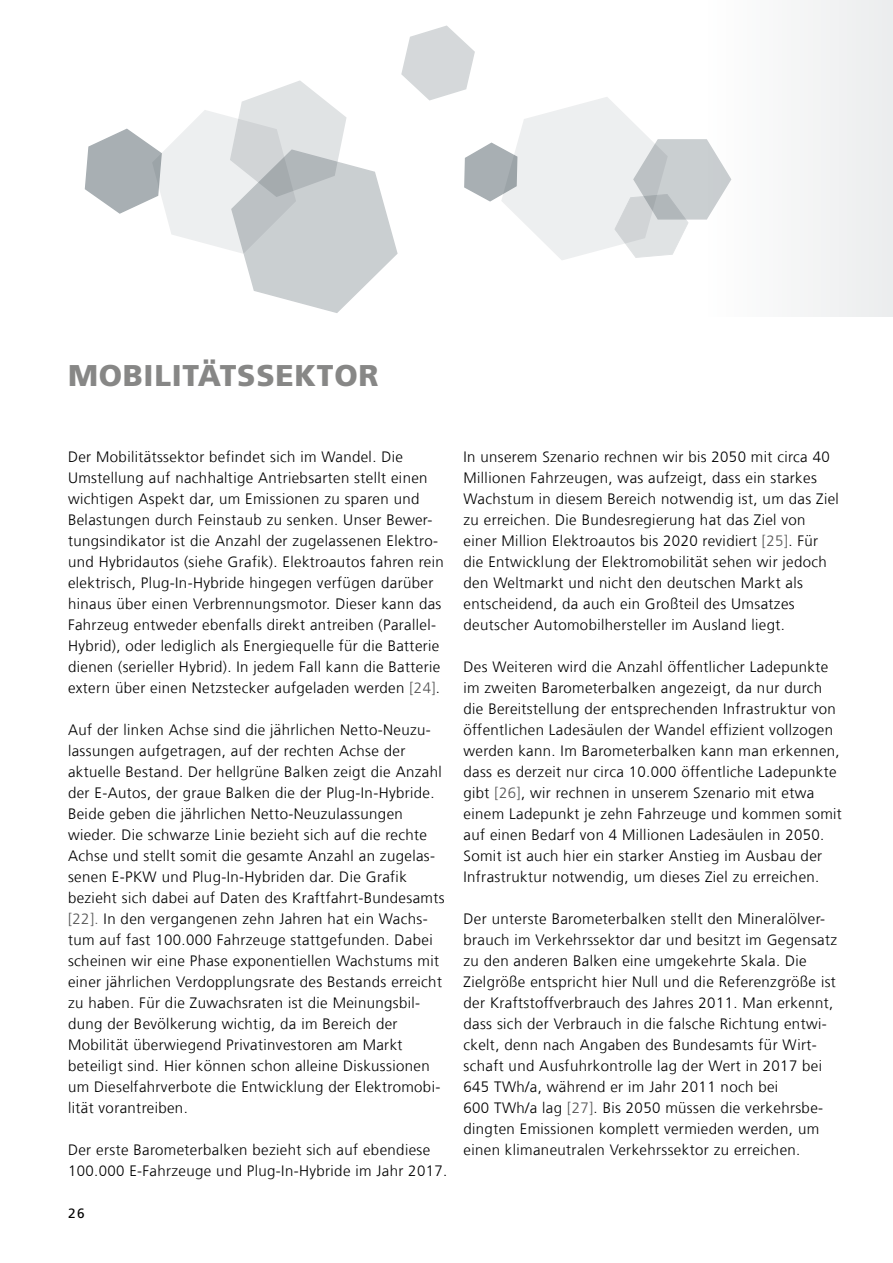
<style>
.page{position:relative;width:893px;height:1263px;background:#fff}
.page>*{position:absolute;margin:0;border:0;box-sizing:border-box;transform-origin:0 0}
.t1{font:900 30px "Frutiger LT Com";letter-spacing:.025em;color:#878786}
.t2{font:300 15px/21px "Frutiger LT Com";letter-spacing:.025em;color:#000}
.t3{font:13.5px "Frutiger LT Com";color:#000}
.s1{color:#565656}
</style>
<div class="page">
<div style="left:703px;top:0;width:190px;height:317px;background:#f4f4f5"></div>
<svg style="left:84px;top:24px;width:647px;height:290px"></svg>
<h1 class="t1" style="left:68px;top:358px;width:312px">MOBILITÄTSSEKTOR</h1>
<p class="t2" style="left:68px;top:446px;width:377px">Der Mobilitätssektor befindet sich im Wandel. Die Umstellung auf nachhaltige Antriebsarten stellt einen wichtigen Aspekt dar, um Emissionen zu sparen und Belastungen durch Feinstaub zu senken. Unser Bewer&shy;tungsindikator ist die Anzahl der zugelassenen Elektro&shy;und Hybridautos (siehe Grafik). Elektroautos fahren rein elektrisch, Plug-In-Hybride hingegen verfügen darüber hinaus über einen Verbrennungsmotor. Dieser kann das Fahrzeug entweder ebenfalls direkt antreiben (Parallel-Hybrid), oder lediglich als Energiequelle für die Batterie dienen (serieller Hybrid). In jedem Fall kann die Batterie extern über einen Netzstecker aufgeladen werden <span class="s1">[24]</span>.</p>
<p class="t2" style="left:68px;top:719px;width:378px">Auf der linken Achse sind die jährlichen Netto-Neuzu&shy;lassungen aufgetragen, auf der rechten Achse der aktuelle Bestand. Der hellgrüne Balken zeigt die Anzahl der E-Autos, der graue Balken die der Plug-In-Hybride.<br>Beide geben die jährlichen Netto-Neuzulassungen wieder. Die schwarze Linie bezieht sich auf die rechte Achse und stellt somit die gesamte Anzahl an zugelas&shy;senen E-PKW und Plug-In-Hybriden dar. Die Grafik bezieht sich dabei auf Daten des Kraftfahrt-Bundesamts <span class="s1">[22].</span> In den vergangenen zehn Jahren hat ein Wachs&shy;tum auf fast 100.000 Fahrzeuge stattgefunden. Dabei scheinen wir eine Phase exponentiellen Wachstums mit einer jährlichen Verdopplungsrate des Bestands erreicht zu haben. Für die Zuwachsraten ist die Meinungsbil&shy;dung der Bevölkerung wichtig, da im Bereich der Mobilität überwiegend Privatinvestoren am Markt beteiligt sind. Hier können schon alleine Diskussionen um Dieselfahrverbote die Entwicklung der Elektromobi&shy;lität vorantreiben.</p>
<p class="t2" style="left:68px;top:1139px;width:381px">Der erste Barometerbalken bezieht sich auf ebendiese<br>100.000 E-Fahrzeuge und Plug-In-Hybride im Jahr 2017.</p>
<p class="t3" style="left:68px;top:1205px;width:18px">26</p>
<p class="t2" style="left:463px;top:446px;width:377px">In unserem Szenario rechnen wir bis 2050 mit circa 40<br>Millionen Fahrzeugen, was aufzeigt, dass ein starkes Wachstum in diesem Bereich notwendig ist, um das Ziel zu erreichen. Die Bundesregierung hat das Ziel von einer Million Elektroautos bis 2020 revidiert <span class="s1">[25]</span>. Für die Entwicklung der Elektromobilität sehen wir jedoch den Weltmarkt und nicht den deutschen Markt als entscheidend, da auch ein Großteil des Umsatzes deutscher Automobilhersteller im Ausland liegt.</p>
<p class="t2" style="left:463px;top:656px;width:380px">Des Weiteren wird die Anzahl öffentlicher Ladepunkte im zweiten Barometerbalken angezeigt, da nur durch die Bereitstellung der entsprechenden Infrastruktur von öffentlichen Ladesäulen der Wandel effizient vollzogen werden kann. Im Barometerbalken kann man erkennen, dass es derzeit nur circa 10.000 öffentliche Ladepunkte gibt <span class="s1">[26]</span>, wir rechnen in unserem Szenario mit etwa einem Ladepunkt je zehn Fahrzeuge und kommen somit auf einen Bedarf von 4 Millionen Ladesäulen in 2050.<br>Somit ist auch hier ein starker Anstieg im Ausbau der Infrastruktur notwendig, um dieses Ziel zu erreichen.</p>
<p class="t2" style="left:463px;top:908px;width:375px">Der unterste Barometerbalken stellt den Mineralölver&shy;brauch im Verkehrssektor dar und besitzt im Gegensatz zu den anderen Balken eine umgekehrte Skala. Die Zielgröße entspricht hier Null und die Referenzgröße ist der Kraftstoffverbrauch des Jahres 2011. Man erkennt, dass sich der Verbrauch in die falsche Richtung entwi&shy;ckelt, denn nach Angaben des Bundesamts für Wirt&shy;schaft und Ausfuhrkontrolle lag der Wert in 2017 bei 645 TWh/a, während er im Jahr 2011 noch bei<br>600 TWh/a lag <span class="s1">[27]</span>. Bis 2050 müssen die verkehrsbe&shy;dingten Emissionen komplett vermieden werden, um einen klimaneutralen Verkehrssektor zu erreichen.</p>
</div>
